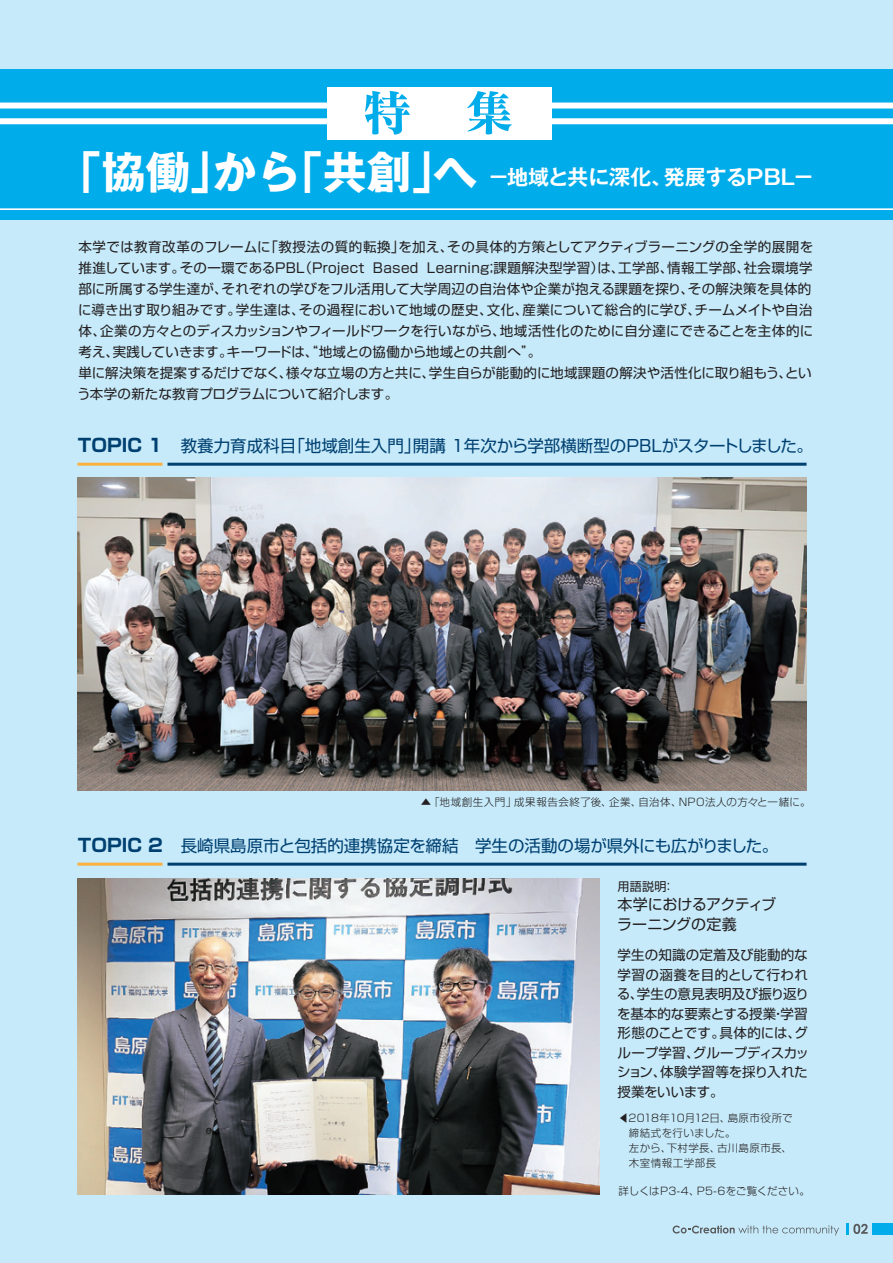
<style>
.page{position:relative;width:893px;height:1263px;background:#c6eafa}
.page>*{position:absolute;margin:0;border:0;box-sizing:border-box;transform-origin:0 0}
.t1{font:700 21px "Gothic MB101 Pro De";letter-spacing:-.005em;color:#fff}
.t2{font:16.5px "Shin Go Pro";color:#004071}
.t3{font:15px/19.5px "Shin Go Pro";letter-spacing:-.025em;color:#231f20}
.t4{font:13.5px/21px "Shin Go Pro";letter-spacing:.015em;color:#231f20}
.t5{font:12px "Shin Go Pro";color:#231f20}
.t6{font:300 10.5px/15px "Shin Go Pro";letter-spacing:.03em;color:#231f20}
.s1{font-family:"Gothic MB101 Pro";font-size:44.25px}
.s2{font-weight:700;font-size:18px}
</style>
<div class="page">
<div style="left:0;top:70px;width:893px;height:150px;background:#00acea"></div>
<hr style="left:167px;top:463px;width:639px;height:3px;background:#004071">
<hr style="left:0;top:208px;width:893px;height:2px;background:#fff">
<div style="left:0;top:103px;width:893px;height:6px;background:#fff"></div>
<div style="left:0;top:118px;width:893px;height:6px;background:#fff"></div>
<div style="left:327px;top:87px;width:225px;height:52px;background:#fff"></div>
<svg style="left:365px;top:91px;width:45px;height:44px"></svg>
<svg style="left:467px;top:91px;width:45px;height:43px"></svg>
<hr style="left:167px;top:863px;width:639px;height:3px;background:#004071">
<hr style="left:77px;top:463px;width:85px;height:3px;background:#fbb03f">
<hr style="left:77px;top:863px;width:85px;height:3px;background:#fbb03f">
<img style="left:77px;top:477px;width:729px;height:313px">
<img style="left:77px;top:878px;width:523px;height:316px">
<svg style="left:673px;top:1225px;width:166px;height:10px"></svg>
<div style="left:872px;top:1223px;width:21px;height:11px;background:#00acea"></div>
<svg style="left:847px;top:1223px;width:21px;height:11px"></svg>
<h1 class="t1" style="left:57px;top:160px;width:759px"><span class="s1">「協働」から「共創」へ</span>－地域と共に深化、発展するPBL－</h1>
<p class="t4" style="left:77px;top:234px;width:737px">本学では教育改革のフレームに「教授法の質的転換」を加え、その具体的方策としてアクティブラーニングの全学的展開を推進しています。その一環であるPBL（Project Based Learning；課題解決型学習）は、工学部、情報工学部、社会環境学部に所属する学生達が、それぞれの学びをフル活用して大学周辺の自治体や企業が抱える課題を探り、その解決策を具体的に導き出す取り組みです。学生達は、その過程において地域の歴史、文化、産業について総合的に学び、チームメイトや自治体、企業の方々とのディスカッションやフィールドワークを行いながら、地域活性化のために自分達にできることを主体的に考え、実践していきます。キーワードは、“地域との協働から地域との共創へ”。<br>単に解決策を提案するだけでなく、様々な立場の方と共に、学生自らが能動的に地域課題の解決や活性化に取り組もう、という本学の新たな教育プログラムについて紹介します。</p>
<p class="t2" style="left:78px;top:432px;width:737px"><span class="s2">TOPIC 1</span> 教養力育成科目「地域創生入門」開講 1年次から学部横断型のPBLがスタートしました。</p>
<p class="t6" style="left:421px;top:793px;width:391px">▲「地域創生入門」成果報告会終了後、企業、自治体、NPO法人の方々と一緒に。</p>
<p class="t2" style="left:78px;top:832px;width:702px"><span class="s2">TOPIC 2</span> 長崎県島原市と包括的連携協定を締結　学生の活動の場が県外にも広がりました。</p>
<p class="t5" style="left:618px;top:877px;width:58px">用語説明：</p>
<p class="t3" style="left:617px;top:893px;width:160px">本学におけるアクティブラーニングの定義</p>
<p class="t4" style="left:617px;top:943px;width:194px;line-height:19.5px;text-align:justify">学生の知識の定着及び能動的な学習の涵養を目的として行われる、学生の意見表明及び振り返りを基本的な要素とする授業・学習形態のことです。具体的には、グループ学習、グループディスカッション、体験学習等を採り入れた授業をいいます。</p>
<p class="t6" style="left:618px;top:1109px;width:176px">◀2018年10月12日、島原市役所で　締結式を行いました。<br>　左から、下村学長、古川島原市長、　木室情報工学部長</p>
<p class="t6" style="left:619px;top:1182px;width:193px">詳しくはP3-4、P5-6をご覧ください。</p>
</div>
